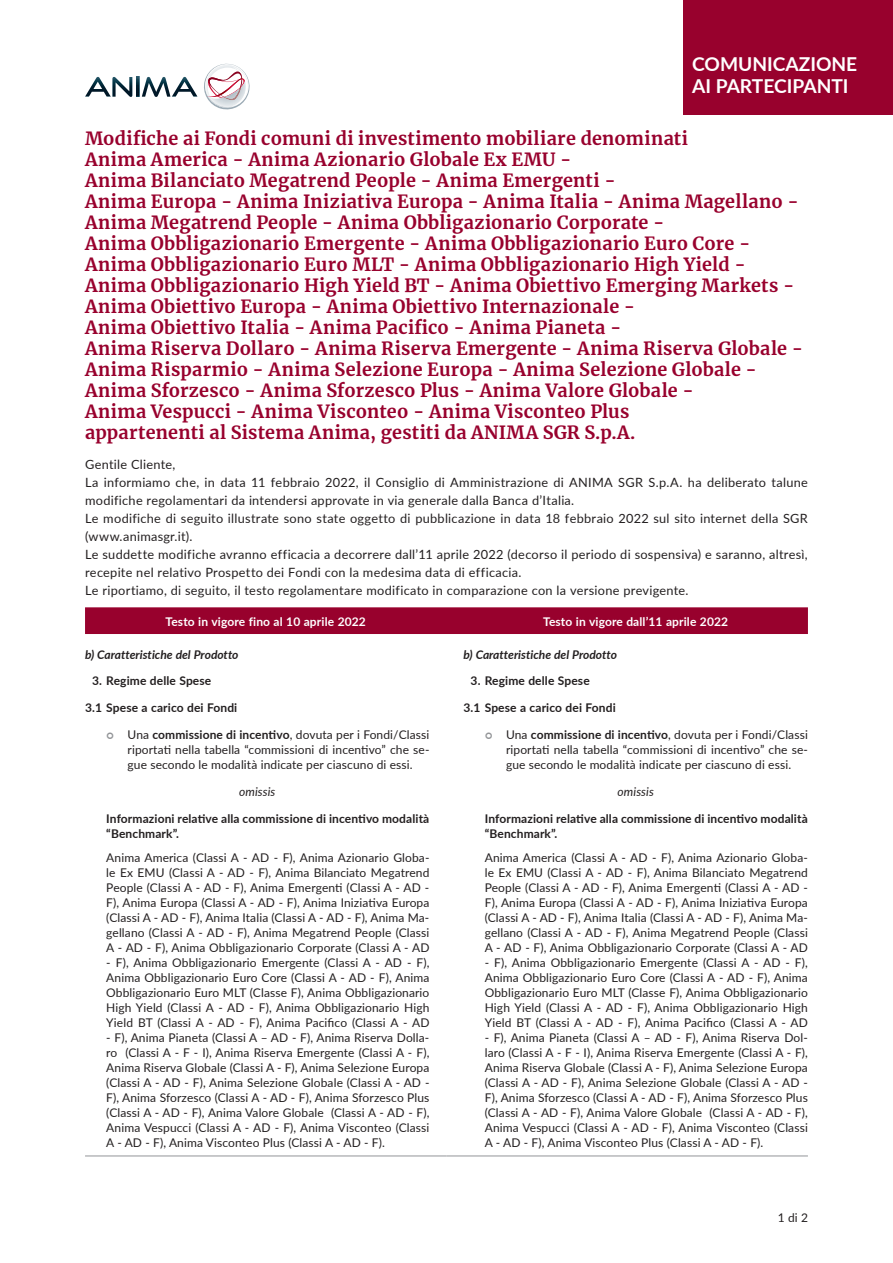
<style>
.page{position:relative;width:893px;height:1263px;background:#fff}
.page>*{position:absolute;margin:0;border:0;box-sizing:border-box;transform-origin:0 0}
.t1{font:700 19.2px/22.4px "Lato";color:#fff}
.t2{font:700 18px/21px "Merriweather";letter-spacing:.02em;color:#98012d}
.t3{font:12.75px/18px "Lato";letter-spacing:.02em;color:#231f20}
.t4{font:12px/15px "Lato";letter-spacing:.01em;color:#231f20;text-align:justify}
.t5{font:700 12px/15px "Lato";letter-spacing:.01em;color:#231f20}
.t6{font:700 12px "Lato";letter-spacing:.01em;color:#fff}
.t7{font:italic 700 12px "Lato";color:#231f20}
.t8{font:italic 12px "Lato";letter-spacing:.01em;color:#231f20}
.s1{font-weight:700}
</style>
<div class="page">
<div style="left:85px;top:607px;width:723px;height:27px;background:#98012d"></div>
<hr style="left:85px;top:1155px;width:361px;height:1px;background:#939598">
<hr style="left:446px;top:1155px;width:362px;height:1px;background:#939598">
<div style="left:684px;top:0;width:209px;height:115px;background:#98012d"></div>
<img style="left:85px;top:77px;width:48px;height:20px">
<img style="left:136px;top:77px;width:3px;height:20px">
<img style="left:142px;top:77px;width:56px;height:20px">
<svg style="left:204px;top:64px;width:46px;height:45px"></svg>
<h1 class="t1" style="left:692px;top:52px;width:167px">COMUNICAZIONE<br>AI PARTECIPANTI</h1>
<p class="t2" style="left:85px;top:128px;width:720px">Modifiche ai Fondi comuni di investimento mobiliare denominati<br>Anima America - Anima Azionario Globale Ex EMU -<br>Anima Bilanciato Megatrend People - Anima Emergenti -<br>Anima Europa - Anima Iniziativa Europa - Anima Italia - Anima Magellano - Anima Megatrend People - Anima Obbligazionario Corporate -<br>Anima Obbligazionario Emergente - Anima Obbligazionario Euro Core - Anima Obbligazionario Euro MLT - Anima Obbligazionario High Yield - Anima Obbligazionario High Yield BT - Anima Obiettivo Emerging Markets - Anima Obiettivo Europa - Anima Obiettivo Internazionale -<br>Anima Obiettivo Italia - Anima Pacifico - Anima Pianeta -<br>Anima Riserva Dollaro - Anima Riserva Emergente - Anima Riserva Globale - Anima Risparmio - Anima Selezione Europa - Anima Selezione Globale - Anima Sforzesco - Anima Sforzesco Plus - Anima Valore Globale -<br>Anima Vespucci - Anima Visconteo - Anima Visconteo Plus<br>appartenenti al Sistema Anima, gestiti da ANIMA SGR S.p.A.</p>
<p class="t3" style="left:85px;top:455px;width:724px">Gentile Cliente,<br>La informiamo che, in data 11 febbraio 2022, il Consiglio di Amministrazione di ANIMA SGR S.p.A. ha deliberato talune modifiche regolamentari da intendersi approvate in via generale dalla Banca d’Italia.<br>Le modifiche di seguito illustrate sono state oggetto di pubblicazione in data 18 febbraio 2022 sul sito internet della SGR (www.animasgr.it).<br>Le suddette modifiche avranno efficacia a decorrere dall’11 aprile 2022 (decorso il periodo di sospensiva) e saranno, altresì, recepite nel relativo Prospetto dei Fondi con la medesima data di efficacia.<br>Le riportiamo, di seguito, il testo regolamentare modificato in comparazione con la versione previgente.</p>
<p class="t6" style="left:166px;top:612px;width:202px">Testo in vigore fino al 10 aprile 2022</p>
<p class="t6" style="left:543px;top:612px;width:187px">Testo in vigore dall’11 aprile 2022</p>
<p class="t7" style="left:85px;top:645px;width:155px">b) Caratteristiche del Prodotto</p>
<p class="t7" style="left:463px;top:645px;width:155px">b) Caratteristiche del Prodotto</p>
<p class="t5" style="left:92px;top:673px;width:121px">3. Regime delle Spese</p>
<p class="t5" style="left:85px;top:700px;width:154px">3.1 Spese a carico dei Fondi</p>
<p class="t4" style="left:128px;top:727px;width:303px">Una <span class="s1">commissione di incentivo</span>, dovuta per i Fondi/Classi riportati nella tabella “commissioni di incentivo” che se&shy;gue secondo le modalità indicate per ciascuno di essi.</p>
<p class="t8" style="left:239px;top:783px;width:38px">omissis</p>
<p class="t5" style="left:106px;top:811px;width:324px">Informazioni relative alla commissione di incentivo modalità “Benchmark”.</p>
<p class="t4" style="left:106px;top:850px;width:325px">Anima America (Classi A - AD - F), Anima Azionario Globa&shy;le Ex EMU (Classi A - AD - F), Anima Bilanciato Megatrend People (Classi A - AD - F), Anima Emergenti (Classi A - AD - F), Anima Europa (Classi A - AD - F), Anima Iniziativa Europa (Classi A - AD - F), Anima Italia (Classi A - AD - F), Anima Ma&shy;gellano (Classi A - AD - F), Anima Megatrend People (Classi A - AD - F), Anima Obbligazionario Corporate (Classi A - AD</p>
<p class="t4" style="left:106px;top:955px;width:325px">- F), Anima Obbligazionario Emergente (Classi A - AD - F), Anima Obbligazionario Euro Core (Classi A - AD - F), Anima Obbligazionario Euro MLT (Classe F), Anima Obbligazionario High Yield (Classi A - AD - F), Anima Obbligazionario High Yield BT (Classi A - AD - F), Anima Pacifico (Classi A - AD</p>
<p class="t4" style="left:106px;top:1030px;width:325px">- F), Anima Pianeta (Classi A – AD - F), Anima Riserva Dolla&shy;ro (Classi A - F - I), Anima Riserva Emergente (Classi A - F), Anima Riserva Globale (Classi A - F), Anima Selezione Europa (Classi A - AD - F), Anima Selezione Globale (Classi A - AD - F), Anima Sforzesco (Classi A - AD - F), Anima Sforzesco Plus (Classi A - AD - F), Anima Valore Globale (Classi A - AD - F), Anima Vespucci (Classi A - AD - F), Anima Visconteo (Classi A - AD - F), Anima Visconteo Plus (Classi A - AD - F).</p>
<p class="t5" style="left:471px;top:673px;width:121px">3. Regime delle Spese</p>
<p class="t5" style="left:463px;top:700px;width:154px">3.1 Spese a carico dei Fondi</p>
<p class="t4" style="left:506px;top:727px;width:303px">Una <span class="s1">commissione di incentivo</span>, dovuta per i Fondi/Classi riportati nella tabella “commissioni di incentivo” che se&shy;gue secondo le modalità indicate per ciascuno di essi.</p>
<p class="t8" style="left:618px;top:783px;width:38px">omissis</p>
<p class="t5" style="left:485px;top:811px;width:324px">Informazioni relative alla commissione di incentivo modalità “Benchmark”.</p>
<p class="t4" style="left:485px;top:850px;width:325px">Anima America (Classi A - AD - F), Anima Azionario Globa&shy;le Ex EMU (Classi A - AD - F), Anima Bilanciato Megatrend People (Classi A - AD - F), Anima Emergenti (Classi A - AD - F), Anima Europa (Classi A - AD - F), Anima Iniziativa Europa (Classi A - AD - F), Anima Italia (Classi A - AD - F), Anima Ma&shy;gellano (Classi A - AD - F), Anima Megatrend People (Classi A - AD - F), Anima Obbligazionario Corporate (Classi A - AD</p>
<p class="t4" style="left:485px;top:955px;width:325px">- F), Anima Obbligazionario Emergente (Classi A - AD - F), Anima Obbligazionario Euro Core (Classi A - AD - F), Anima Obbligazionario Euro MLT (Classe F), Anima Obbligazionario High Yield (Classi A - AD - F), Anima Obbligazionario High Yield BT (Classi A - AD - F), Anima Pacifico (Classi A - AD</p>
<p class="t4" style="left:485px;top:1030px;width:325px">- F), Anima Pianeta (Classi A – AD - F), Anima Riserva Dol&shy;laro (Classi A - F - I), Anima Riserva Emergente (Classi A - F), Anima Riserva Globale (Classi A - F), Anima Selezione Europa (Classi A - AD - F), Anima Selezione Globale (Classi A - AD - F), Anima Sforzesco (Classi A - AD - F), Anima Sforzesco Plus (Classi A - AD - F), Anima Valore Globale (Classi A - AD - F), Anima Vespucci (Classi A - AD - F), Anima Visconteo (Classi A - AD - F), Anima Visconteo Plus (Classi A - AD - F).</p>
<p class="t4" style="left:778px;top:1209px;width:32px">1 di 2</p>
</div>
